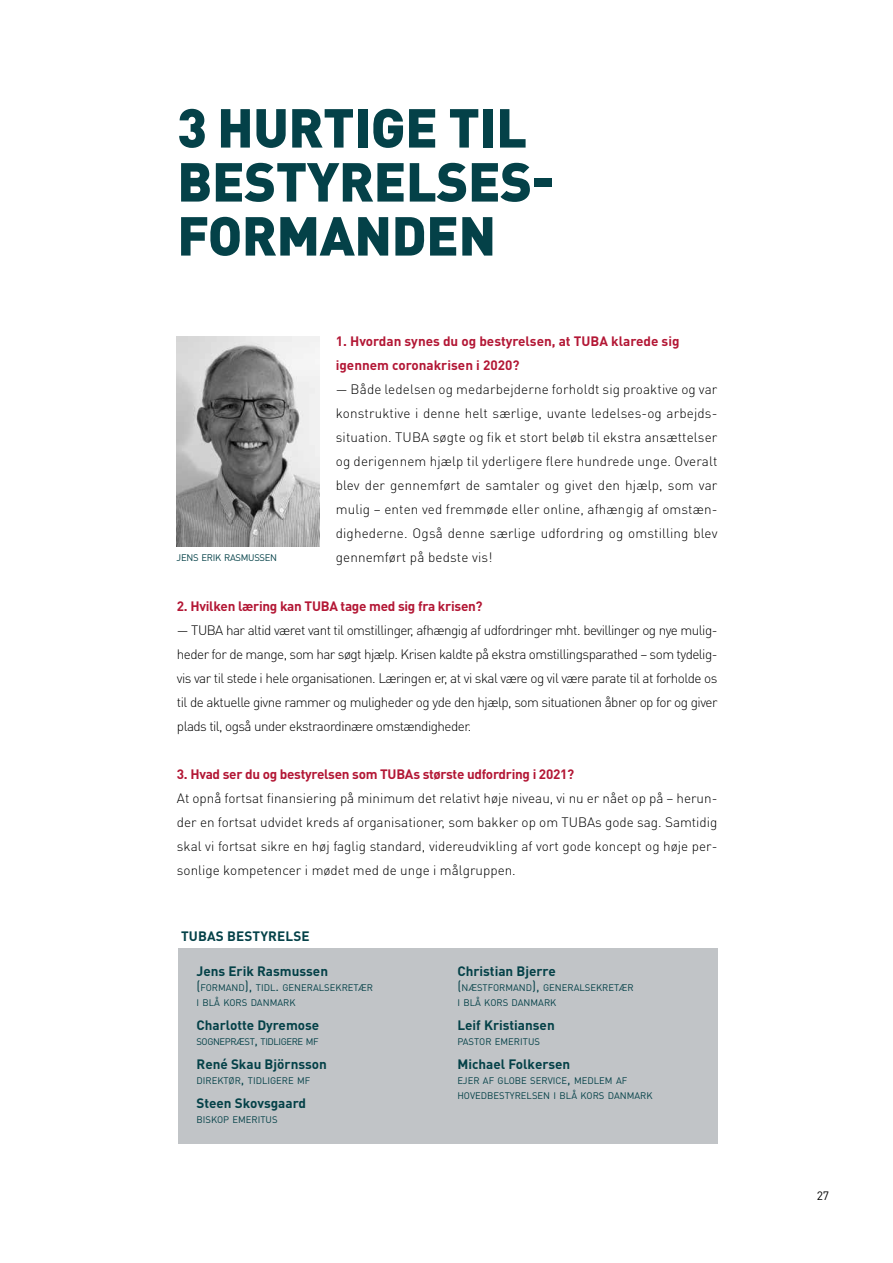
<style>
.page{position:relative;width:893px;height:1263px;background:#fff}
.page>*{position:absolute;margin:0;border:0;box-sizing:border-box;transform-origin:0 0}
.t1{font:900 54px/54px "DIN Pro";letter-spacing:-.01em;color:#044148}
.t2{font:300 13.5px/24px "DIN Pro";color:#000;text-align:justify}
.t3{font:700 13.5px "DIN Pro";color:#044148}
.t4{font:700 13.5px "DIN Pro";letter-spacing:-.02em;color:#b31735}
.t5{font:700 13.5px/24px "DIN Pro";color:#b31735}
.t6{font:12px "DIN Pro";color:#000}
.t7{font:9.45px/15px "DIN Pro";color:#044148}
.t8{font:9.45px "DIN Pro";letter-spacing:-.045em;color:#044148}
.t9{font:9.45px "DIN Pro";letter-spacing:-.03em;color:#044148}
.s1{font-size:13.5px}
</style>
<div class="page">
<div style="left:178px;top:948px;width:539px;height:196px;background:#c1c4c7"></div>
<img style="left:177px;top:336px;width:142px;height:210px">
<h1 class="t1" style="left:177px;top:99px;width:379px">3 HURTIGE TIL<br>BESTYRELSES-<br>FORMANDEN</h1>
<p class="t5" style="left:336px;top:329px;width:345px">1. Hvordan synes du og bestyrelsen, at TUBA klarede sig igennem coronakrisen i 2020?</p>
<p class="t2" style="left:336px;top:377px;width:383px">— Både ledelsen og medarbejderne forholdt sig proaktive og var konstruktive i denne helt særlige, uvante ledelses-og arbejds&shy;situation. TUBA søgte og fik et stort beløb til ekstra ansættelser og derigennem hjælp til yderligere flere hundrede unge. Overalt blev der gennemført de samtaler og givet den hjælp, som var mulig – enten ved fremmøde eller online, afhængig af omstæn&shy;dighederne. Også denne særlige udfordring og omstilling blev gennemført på bedste vis!</p>
<p class="t4" style="left:177px;top:596px;width:307px">2. Hvilken læring kan TUBA tage med sig fra krisen?</p>
<p class="t2" style="left:177px;top:617px;width:542px">— TUBA har altid været vant til omstillinger, afhængig af udfordringer mht. bevillinger og nye mulig&shy;heder for de mange, som har søgt hjælp. Krisen kaldte på ekstra omstillingsparathed – som tydelig&shy;vis var til stede i hele organisationen. Læringen er, at vi skal være og vil være parate til at forholde os til de aktuelle givne rammer og muligheder og yde den hjælp, som situationen åbner op for og giver plads til, også under ekstraordinære omstændigheder.</p>
<p class="t4" style="left:177px;top:764px;width:399px">3. Hvad ser du og bestyrelsen som TUBAs største udfordring i 2021?</p>
<p class="t2" style="left:177px;top:785px;width:542px">At opnå fortsat finansiering på minimum det relativt høje niveau, vi nu er nået op på – herun&shy;der en fortsat udvidet kreds af organisationer, som bakker op om TUBAs gode sag. Samtidig skal vi fortsat sikre en høj faglig standard, videreudvikling af vort gode koncept og høje per&shy;sonlige kompetencer i mødet med de unge i målgruppen.</p>
<p class="t9" style="left:177px;top:551px;width:102px">JENS ERIK RASMUSSEN</p>
<p class="t3" style="left:181px;top:927px;width:130px">TUBAS BESTYRELSE</p>
<p class="t3" style="left:196px;top:962px;width:133px">Jens Erik Rasmussen</p>
<p class="t7" style="left:196px;top:979px;width:178px"><span class="s1">(</span>FORMAND<span class="s1">),</span> TIDL<span class="s1">.</span> GENERALSEKRETÆR<br>I BLÅ KORS DANMARK</p>
<p class="t3" style="left:196px;top:1016px;width:124px">Charlotte Dyremose</p>
<p class="t8" style="left:196px;top:1035px;width:124px">SOGNEPRÆST<span class="s1">,</span> TIDLIGERE MF</p>
<p class="t3" style="left:196px;top:1055px;width:132px">René Skau Björnsson</p>
<p class="t7" style="left:196px;top:1072px;width:115px">DIREKTØR<span class="s1">,</span> TIDLIGERE MF</p>
<p class="t3" style="left:196px;top:1094px;width:111px">Steen Skovsgaard</p>
<p class="t7" style="left:196px;top:1111px;width:83px">BISKOP EMERITUS</p>
<p class="t3" style="left:457px;top:962px;width:100px">Christian Bjerre</p>
<p class="t7" style="left:457px;top:979px;width:178px"><span class="s1">(</span>NÆSTFORMAND<span class="s1">),</span> GENERALSEKRETÆR<br>I BLÅ KORS DANMARK</p>
<p class="t3" style="left:457px;top:1016px;width:99px">Leif Kristiansen</p>
<p class="t7" style="left:457px;top:1033px;width:84px">PASTOR EMERITUS</p>
<p class="t3" style="left:457px;top:1055px;width:114px">Michael Folkersen</p>
<p class="t7" style="left:457px;top:1072px;width:197px">EJER AF GLOBE SERVICE<span class="s1">,</span> MEDLEM AF<br>HOVEDBESTYRELSEN I BLÅ KORS DANMARK</p>
<p class="t6" style="left:817px;top:1187px;width:14px">27</p>
</div>
